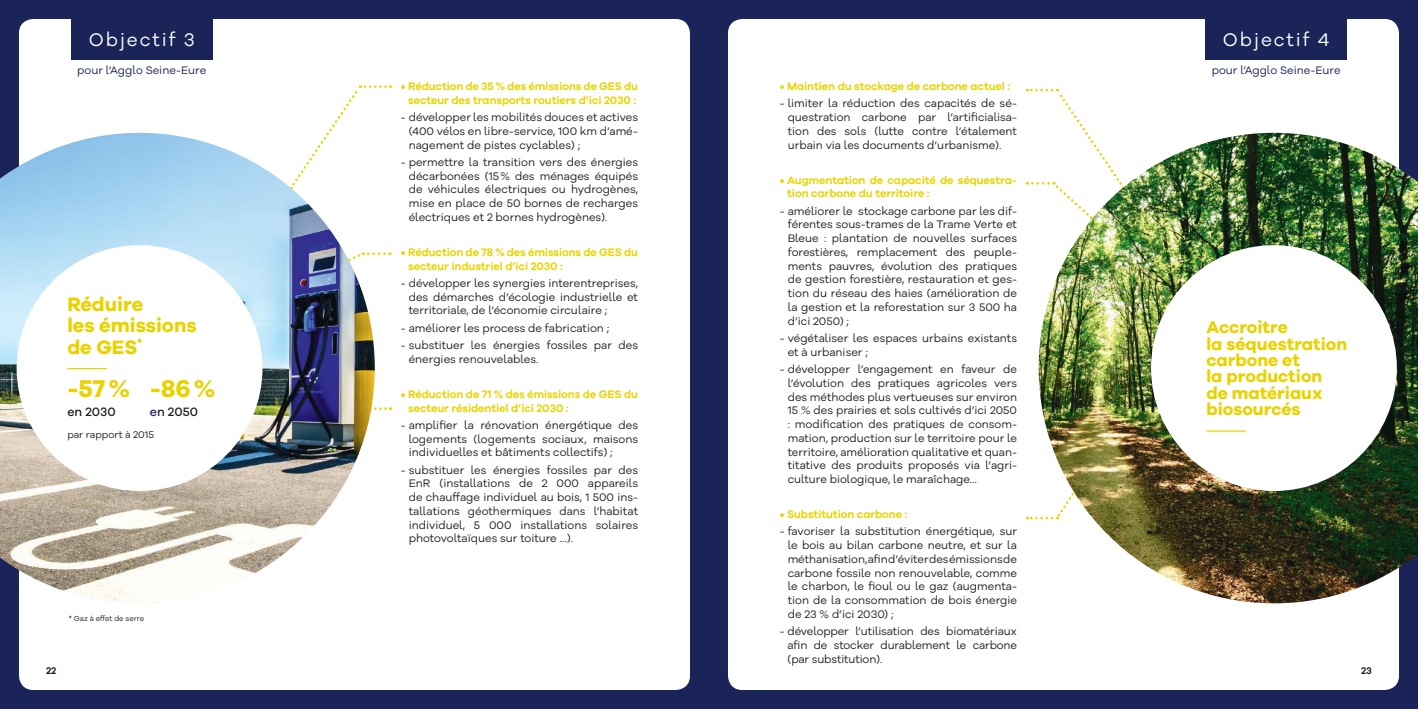
<style>
.page{position:relative;width:1418px;height:709px;background:#fff}
.page>*{position:absolute;margin:0;border:0;box-sizing:border-box;transform-origin:0 0}
.t1{font:700 25px "Galano Grotesque Alt";color:#e8d300}
.t2{font:700 20px/21.2px "Galano Grotesque";color:#e8d300}
.t3{font:18.75px "Galano Grotesque Alt";letter-spacing:.1em;color:#fff}
.t4{font:700 17.5px/16.2px "Galano Grotesque";color:#e8d300}
.t5{font:500 12.5px "Galano Grotesque Alt";color:#241f1f}
.t6{font:11.25px/13.8px "Galano Grotesque Alt";color:#241f1f;text-align:justify}
.t7{font:600 11.25px/13.8px "Galano Grotesque";letter-spacing:-.01em;color:#e8d300}
.t8{font:11.25px "Galano Grotesque Alt";color:#1a2459}
.t9{font:10px "Galano Grotesque Alt";color:#241f1f}
.t10{font:600 10px "Galano Grotesque";color:#241f1f}
.t11{font:7.5px "Galano Grotesque Alt";color:#241f1f}
.s1{color:#1a2459}
</style>
<div class="page">
<div style="left:0;top:0;width:1417px;height:709px;background:#1a2459"></div>
<div style="left:18px;top:18px;width:672px;height:672px;background:#fff;border-radius:15px"></div>
<div style="left:71px;top:14px;width:142px;height:45px;background:#1a2459"></div>
<div style="left:727px;top:18px;width:672px;height:672px;background:#fff;border-radius:15px"></div>
<div style="left:1205px;top:14px;width:141px;height:45px;background:#1a2459"></div>
<svg style="left:327px;top:85px;width:64px;height:48px"></svg>
<svg style="left:375px;top:407px;width:16px;height:3px"></svg>
<svg style="left:1026px;top:516px;width:12px;height:3px"></svg>
<svg style="left:1026px;top:89px;width:62px;height:96px"></svg>
<img style="left:0;top:133px;width:375px;height:470px">
<div style="left:17px;top:245px;width:245px;height:246px;background:#fff;border-radius:50%"></div>
<hr style="left:67px;top:368px;width:40px;height:1px;background:#e8d300">
<img style="left:1038px;top:133px;width:379px;height:470px">
<div style="left:1150px;top:245px;width:246px;height:246px;background:#fff;border-radius:50%"></div>
<hr style="left:1206px;top:430px;width:39px;height:2px;background:#e8d300">
<h3 class="t3" style="left:89px;top:28px;width:107px">Objectif 3</h3>
<p class="t8" style="left:77px;top:63px;width:130px">pour l’Agglo Seine-Eure</p>
<h2 class="t2" style="left:67px;top:293px;width:131px">Réduire<br>les émissions de GES<sup>*</sup></h2>
<h1 class="t1" style="left:67px;top:372px;width:64px">-57%</h1>
<p class="t5" style="left:67px;top:403px;width:50px">en 2030</p>
<h1 class="t1" style="left:150px;top:372px;width:67px">-86%</h1>
<p class="t5" style="left:150px;top:403px;width:50px"><span class="s1">e</span>n 2050</p>
<p class="t9" style="left:67px;top:428px;width:88px">par rapport à 2015</p>
<p class="t11" style="left:69px;top:613px;width:77px">* Gaz à effet de serre</p>
<p class="t7" style="left:401px;top:79px;width:239px;text-align:center">• Réduction de 35 % des émissions de GES du secteur des transports routiers d’ici 2030 :</p>
<p class="t6" style="left:409px;top:110px;width:231px;text-indent:-8px">- développer les mobilités douces et actives (400 vélos en libre-service, 100 km d’amé&shy;nagement de pistes cyclables) ;</p>
<p class="t6" style="left:409px;top:155px;width:231px;text-indent:-8px">- permettre la transition vers des énergies décarbonées (15% des ménages équipés de véhicules électriques ou hydrogènes, mise en place de 50 bornes de recharges électriques et 2 bornes hydrogènes).</p>
<p class="t7" style="left:408px;top:245px;width:231px;text-indent:-7px">• Réduction de 78 % des émissions de GES du secteur industriel d’ici 2030 :</p>
<p class="t6" style="left:409px;top:276px;width:231px;text-indent:-8px">- développer les synergies interentreprises, des démarches d’écologie industrielle et territoriale, de l’économie circulaire ;</p>
<p class="t6" style="left:401px;top:321px;width:210px">- améliorer les process de fabrication ;</p>
<p class="t6" style="left:409px;top:338px;width:231px;text-indent:-8px">- substituer les énergies fossiles par des énergies renouvelables.</p>
<p class="t7" style="left:408px;top:387px;width:231px;text-indent:-7px">• Réduction de 71 % des émissions de GES du secteur résidentiel d’ici 2030 :</p>
<p class="t6" style="left:409px;top:418px;width:231px;text-indent:-8px">- amplifier la rénovation énergétique des logements (logements sociaux, maisons individuelles et bâtiments collectifs) ;</p>
<p class="t6" style="left:409px;top:462px;width:231px;text-indent:-8px">- substituer les énergies fossiles par des EnR (installations de 2 000 appareils de chauffage individuel au bois, 1 500 ins&shy;tallations géothermiques dans l’habitat individuel, 5 000 installations solaires photovoltaïques sur toiture …).</p>
<p class="t7" style="left:780px;top:79px;width:232px">• Maintien du stockage de carbone actuel :</p>
<p class="t6" style="left:787px;top:96px;width:231px;text-indent:-8px">- limiter la réduction des capacités de sé&shy;questration carbone par l’artificialisa&shy;tion des sols (lutte contre l’étalement urbain via les documents d’urbanisme).</p>
<p class="t7" style="left:787px;top:172px;width:231px;text-indent:-7px">• Augmentation de capacité de séquestra&shy;tion carbone du territoire :</p>
<p class="t6" style="left:787px;top:204px;width:231px;text-indent:-8px">- améliorer le stockage carbone par les dif&shy;férentes sous-trames de la Trame Verte et Bleue : plantation de nouvelles surfaces forestières, remplacement des peuple&shy;ments pauvres, évolution des pratiques de gestion forestière, restauration et ges&shy;tion du réseau des haies (amélioration de la gestion et la reforestation sur 3 500 ha d’ici 2050) ;</p>
<p class="t6" style="left:787px;top:331px;width:231px;text-indent:-8px">- végétaliser les espaces urbains existants et à urbaniser ;</p>
<p class="t6" style="left:787px;top:362px;width:231px;text-indent:-8px">- développer l’engagement en faveur de l’évolution des pratiques agricoles vers des méthodes plus vertueuses sur environ 15 % des prairies et sols cultivés d’ici 2050 : modification des pratiques de consom&shy;mation, production sur le territoire pour le territoire, amélioration qualitative et quan&shy;titative des produits proposés via l’agri&shy;culture biologique, le maraîchage…</p>
<p class="t7" style="left:780px;top:507px;width:129px">• Substitution carbone :</p>
<p class="t6" style="left:787px;top:524px;width:231px;text-indent:-8px">- favoriser la substitution énergétique, sur le bois au bilan carbone neutre, et sur la méthanisation, afin d’éviter des émissions de carbone fossile non renouvelable, comme le charbon, le fioul ou le gaz (augmenta&shy;tion de la consommation de bois énergie de 23 % d’ici 2030) ;</p>
<p class="t6" style="left:787px;top:624px;width:231px;text-indent:-8px">- développer l’utilisation des biomatériaux afin de stocker durablement le carbone (par substitution).</p>
<h3 class="t3" style="left:1222px;top:28px;width:108px">Objectif 4</h3>
<p class="t8" style="left:1211px;top:63px;width:130px">pour l’Agglo Seine-Eure</p>
<h3 class="t4" style="left:1206px;top:319px;width:142px">Accroitre<br>la séquestration carbone et<br>la production de matériaux biosourcés</h3>
<p class="t10" style="left:46px;top:665px;width:12px">22</p>
<p class="t10" style="left:1360px;top:665px;width:12px">23</p>
</div>
